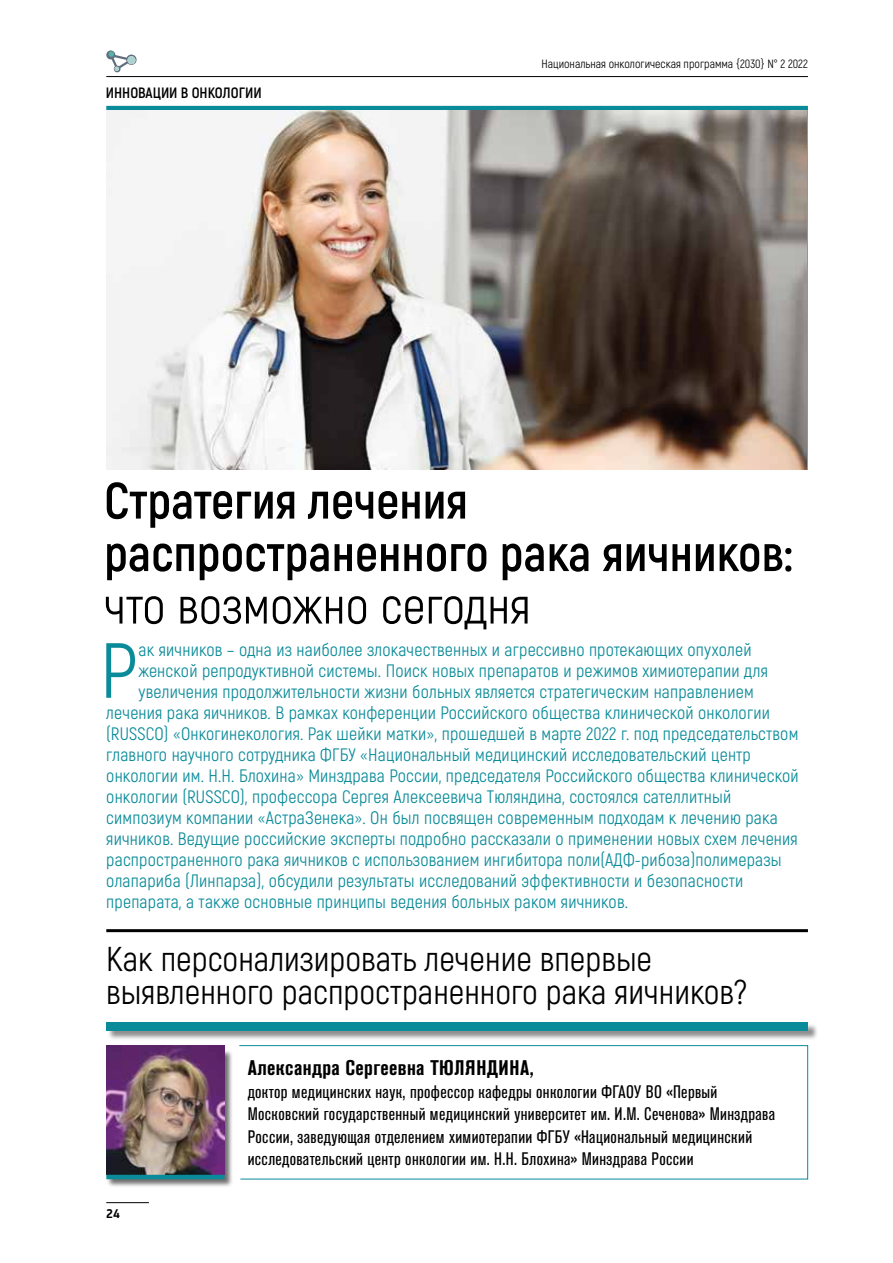
<style>
.page{position:relative;width:893px;height:1263px;background:#fff}
.page>*{position:absolute;margin:0;border:0;box-sizing:border-box;transform-origin:0 0}
.t1{font:78px "Akrobat";color:#0a8b99}
.t2{font:700 51px/52.5px "Akrobat";color:#000}
.t3{font:51px "Akrobat";color:#000}
.t4{font:34.5px/33px "Akrobat";color:#000}
.t5{font:700 condensed 21px "Akzidenz Grotesk Pro";letter-spacing:.03em;color:#000}
.t6{font:18px "Akrobat";letter-spacing:.01em;color:#0a8b99}
.t7{font:condensed 18px/22.5px "Akzidenz Grotesk Pro";letter-spacing:.02em;color:#000}
.t8{font:700 15px "Akrobat";color:#000}
.t9{font:700 12.75px "PF Din Display Pro";color:#000}
.t10{font:12px "Akrobat";color:#000}
</style>
<div class="page">
<hr style="left:106px;top:76px;width:702px;height:1px;background:#000">
<hr style="left:106px;top:1202px;width:43px;height:1px;background:#000">
<hr style="left:106px;top:106px;width:702px;height:4px;background:#0a8b99">
<img style="left:106px;top:110px;width:701px;height:360px">
<div style="left:108px;top:1023px;width:710px;height:18px;background:#000;opacity:.45"></div>
<div style="left:106px;top:1022px;width:702px;height:8px;background:#0a8b99"></div>
<div style="left:106px;top:1049px;width:127px;height:139px;background:#000;opacity:.57"></div>
<img style="left:106px;top:1045px;width:119px;height:130px">
<hr style="left:106px;top:1175px;width:119px;height:4px;background:#0a8b99">
<svg style="left:239px;top:1045px;width:569px;height:134px"></svg>
<hr style="left:106px;top:929px;width:702px;height:3px;background:#000">
<svg style="left:106px;top:50px;width:31px;height:22px"></svg>
<p class="t8" style="left:106px;top:83px;width:9px">Иннов</p>
<p class="t8" style="left:146px;top:83px;width:117px">ации в онкологии</p>
<p class="t10" style="left:541px;top:56px;width:268px">Национальная онкологическая программа {2030} N° 2 2022</p>
<h2 class="t2" style="left:104px;top:474px;width:690px">Стратегия лечения распространенного рака яичников:</h2>
<h2 class="t3" style="left:104px;top:575px;width:428px">что возможно сегодня</h2>
<h1 class="t1" style="left:100px;top:624px;width:39px">Р</h1>
<p class="t6" style="left:139px;top:639px;width:614px">ак яичников – одна из наиболее злокачественных и агрессивно протекающих опухолей</p>
<p class="t6" style="left:139px;top:660px;width:631px">женской репродуктивной системы. Поиск новых препаратов и режимов химиотерапии для</p>
<p class="t6" style="left:139px;top:681px;width:617px">увеличения продолжительности жизни больных является стратегическим направлением</p>
<p class="t6" style="left:106px;top:702px;width:665px">лечения рака яичников. В рамках конференции Российского общества клинической онкологии</p>
<p class="t6" style="left:106px;top:723px;width:694px">(RUSSCO) «Онкогинекология. Рак шейки матки», прошедшей в марте 2022 г. под председательством</p>
<p class="t6" style="left:106px;top:744px;width:646px">главного научного сотрудника ФГБУ «Национальный медицинский исследовательский центр</p>
<p class="t6" style="left:106px;top:765px;width:694px">онкологии им. Н.Н. Блохина» Минздрава России, председателя Российского общества клинической</p>
<p class="t6" style="left:106px;top:786px;width:626px">онкологии (RUSSCO), профессора Сергея Алексеевича Тюляндина, состоялся сателлитный</p>
<p class="t6" style="left:106px;top:807px;width:673px">симпозиум компании «АстраЗенека». Он был посвящен современным подходам к лечению рака</p>
<p class="t6" style="left:106px;top:828px;width:693px">яичников. Ведущие российские эксперты подробно рассказали о применении новых схем лечения</p>
<p class="t6" style="left:106px;top:849px;width:677px">распространенного рака яичников с использованием ингибитора поли(АДФ-рибоза)полимеразы</p>
<p class="t6" style="left:106px;top:870px;width:638px">олапариба (Линпарза), обсудили результаты исследований эффективности и безопасности</p>
<p class="t6" style="left:106px;top:891px;width:523px">препарата, а также основные принципы ведения больных раком яичников.</p>
<h3 class="t4" style="left:106px;top:943px;width:642px">Как персонализировать лечение впервые выявленного распространенного рака яичников?</h3>
<p class="t9" style="left:106px;top:1205px;width:15px">24</p>
<p class="t5" style="left:248px;top:1054px;width:288px">Александра Сергеевна Тюляндина,</p>
<p class="t7" style="left:248px;top:1079px;width:529px">доктор медицинских наук, профессор кафедры онкологии ФГАОУ ВО «Первый Московский государственный медицинский университет им. И.М. Сеченова» Минздрава России, заведующая отделением химиотерапии ФГБУ «Национальный медицинский исследовательский центр онкологии им. Н.Н. Блохина» Минздрава России</p>
</div>
